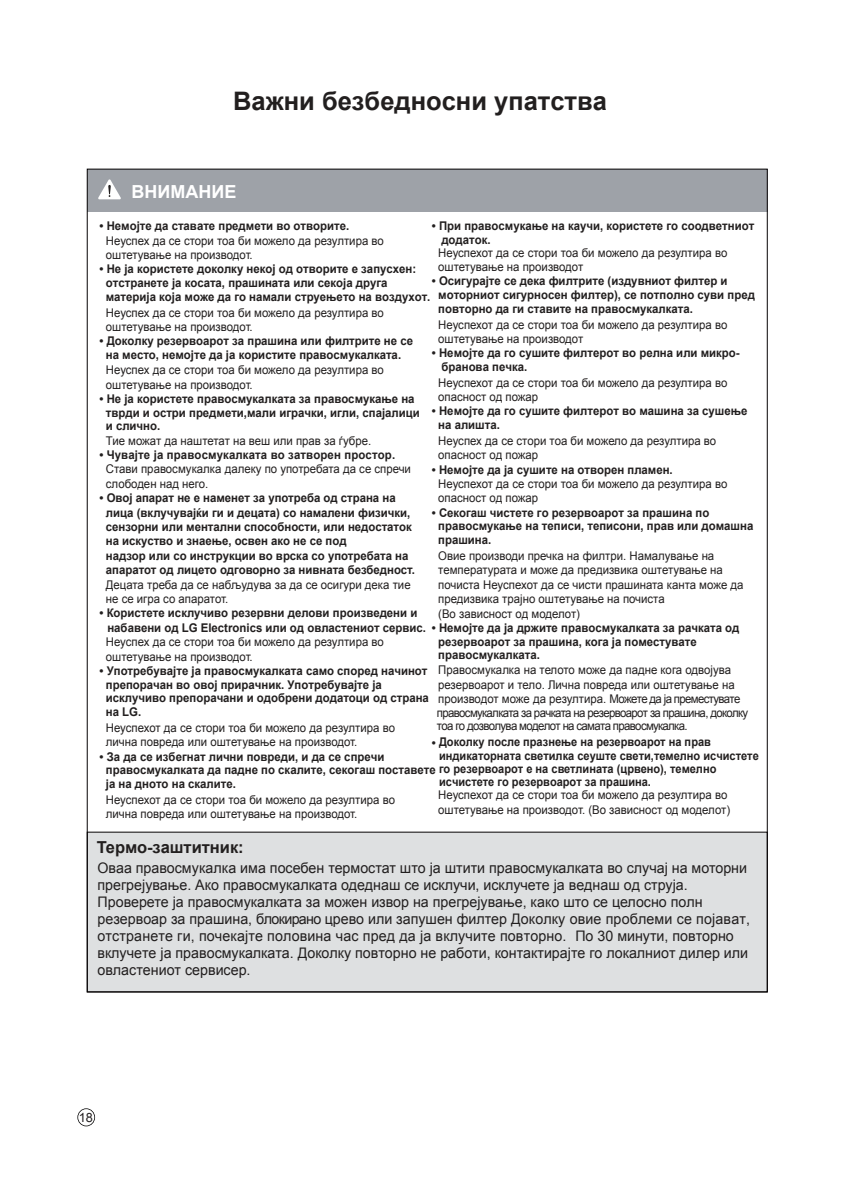
<style>
.page{position:relative;width:851px;height:1191px;background:#fff}
.page>*{position:absolute;margin:0;border:0;box-sizing:border-box;transform-origin:0 0}
.t1{font:700 25.5px "Arial";color:#221f1f}
.t2{font:700 18px "Arial";color:#fff}
.t3{font:700 16.5px "Arial";color:#221f1f}
.t4{font:14.55px/17.1px "Arial";color:#221f1f}
.t5{font:12.75px "Arial";color:#231f20}
.t6{font:700 12px/13.6px "Arial";color:#221f1f;scale:.95 1}
.t7{font:12px/14.4px "Arial";color:#221f1f;scale:.95 1}
.t8{font:12px/14.1px "Arial";letter-spacing:-.055em;color:#221f1f;scale:.95 1}
</style>
<div class="page">
<div style="left:87px;top:832px;width:680px;height:159px;background:#dee0e1"></div>
<div style="left:87px;top:169px;width:680px;height:42px;background:#9ea2a8"></div>
<svg style="left:98px;top:179px;width:23px;height:20px"></svg>
<div style="left:77px;top:1108px;width:18px;height:18px;border:2px solid #030303;border-radius:50%"></div>
<h1 class="t1" style="left:233px;top:84px;width:375px">Важни безбедносни упатства</h1>
<h2 class="t2" style="left:131px;top:180px;width:106px">ВНИМАНИЕ</h2>
<p class="t6" style="left:99px;top:219px;width:264px">• Немојте да ставате предмети во отворите.</p>
<p class="t7" style="left:106px;top:233px;width:294px">Неуспех да се стори тоа би можело да резултира во оштетување на производот.</p>
<p class="t6" style="left:106px;top:263px;width:343px;text-indent:-6px">• Не ја користете доколку некој од отворите е запусхен: отстранете ја косата, прашината или секоја друга материја која може да го намали струењето на воздухот.</p>
<p class="t7" style="left:106px;top:305px;width:294px">Неуспех да се стори тоа би можело да резултира во оштетување на производот.</p>
<p class="t6" style="left:99px;top:335px;width:331px;text-align:center">• Доколку резервоарот за прашина или филтрите не се на место, немојте да ја користите правосмукалката.</p>
<p class="t7" style="left:106px;top:363px;width:294px">Неуспех да се стори тоа би можело да резултира во оштетување на производот.</p>
<p class="t6" style="left:106px;top:392px;width:332px;text-indent:-6px">• Не ја користете правосмукалката за правосмукање на тврди и остри предмети,мали играчки, игли, спајалици и слично.</p>
<p class="t7" style="left:106px;top:433px;width:281px">Тие можат да наштетат на веш или прав за ѓубре.</p>
<p class="t6" style="left:99px;top:448px;width:313px">• Чувајте ја правосмукалката во затворен простор.</p>
<p class="t7" style="left:106px;top:462px;width:323px">Стави правосмукалка далеку по употребата да се спречи слободен над него.</p>
<p class="t6" style="left:106px;top:491px;width:327px;line-height:14.4px;text-indent:-6px">• Овој апарат не е наменет за употреба од страна на лица (вклучувајќи ги и децата) со намалени физички, сензорни или ментални способности, или недостаток на искуство и знаење, освен ако не се под<br>надзор или со инструкции во врска со употребата на апаратот од лицето одговорно за нивната безбедност.</p>
<p class="t7" style="left:106px;top:577px;width:322px">Децата треба да се набљудува за да се осигури дека тие не се игра со апаратот.</p>
<p class="t6" style="left:107px;top:606px;width:337px;line-height:14.4px;text-indent:-8px">• Користете исклучиво резервни делови произведени и набавени од LG Electronics или од овластениот сервис.</p>
<p class="t7" style="left:106px;top:635px;width:294px">Неуспех да се стори тоа би можело да резултира во оштетување на производот.</p>
<p class="t6" style="left:106px;top:664px;width:341px;text-indent:-6px">• Употребувајте ја правосмукалката само според начинот препорачан во овој прирачник. Употребувајте ја исклучиво препорачани и одобрени додатоци од страна на LG.</p>
<p class="t7" style="left:106px;top:720px;width:306px">Неуспехот да се стори тоа би можело да резултира во лична повреда или оштетување на производот.</p>
<p class="t6" style="left:106px;top:750px;width:349px;text-indent:-6px">• За да се избегнат лични повреди, и да се спречи правосмукалката да падне по скалите, секогаш поставете ја на дното на скалите.</p>
<p class="t7" style="left:106px;top:792px;width:306px">Неуспехот да се стори тоа би можело да резултира во лична повреда или оштетување на производот.</p>
<p class="t6" style="left:441px;top:219px;width:331px;text-indent:-10px">• При правосмукање на каучи, користете го соодветниот додаток.</p>
<p class="t7" style="left:438px;top:245px;width:306px">Неуспехот да се стори тоа би можело да резултира во оштетување на производот</p>
<p class="t6" style="left:438px;top:275px;width:335px;text-indent:-6px">• Осигурајте се дека филтрите (издувниот филтер и моторниот сигурносен филтер), се потполно суви пред повторно да ги ставите на правосмукалката.</p>
<p class="t7" style="left:438px;top:317px;width:306px">Неуспехот да се стори тоа би можело да резултира во оштетување на производот</p>
<p class="t6" style="left:441px;top:347px;width:315px;text-indent:-10px">• Немојте да го сушите филтерот во релна или микро&shy;бранова печка.</p>
<p class="t7" style="left:438px;top:375px;width:306px">Неуспехот да се стори тоа би можело да резултира во опасност од пожар</p>
<p class="t6" style="left:438px;top:405px;width:327px;text-indent:-6px">• Немојте да го сушите филтерот во машина за сушење на алишта.</p>
<p class="t7" style="left:438px;top:433px;width:294px">Неуспех да се стори тоа би можело да резултира во опасност од пожар</p>
<p class="t6" style="left:432px;top:463px;width:255px">• Немојте да ја сушите на отворен пламен.</p>
<p class="t7" style="left:438px;top:476px;width:306px">Неуспехот да се стори тоа би можело да резултира во опасност од пожар</p>
<p class="t6" style="left:438px;top:506px;width:333px;text-indent:-6px">• Секогаш чистете го резервоарот за прашина по правосмукање на теписи, теписони, прав или домашна прашина.</p>
<p class="t7" style="left:438px;top:548px;width:323px">Овие производи пречка на филтри. Намалување на температурата и може да предизвика оштетување на почиста Неуспехот да се чисти прашината канта може да предизвика трајно оштетување на почиста<br>(Во зависност од моделот)</p>
<p class="t6" style="left:438px;top:621px;width:318px;text-indent:-6px">• Немојте да ја држите правосмукалката за рачката од резервоарот за прашина, кога ја поместувате правосмукалката.</p>
<p class="t8" style="left:437px;top:663px;width:329px">Правосмукалка на телото може да падне кога одвојува резервоарот и тело. Лична повреда или оштетување на производот може да резултира. Можете да ја преместувате правосмукалката за рачката на резервоарот за прашина, доколку тоа го дозволува моделот на самата правосмукалка.</p>
<p class="t6" style="left:439px;top:736px;width:338px;line-height:13.2px;text-indent:-7px">• Доколку после празнење на резервоарот на прав индикаторната светилка сеуште свети,темелно исчистете го резервоарот е на светлината (црвено), темелно исчистете го резервоарот за прашина.</p>
<p class="t7" style="left:438px;top:788px;width:309px">Неуспехот да се стори тоа би можело да резултира во оштетување на производот. (Во зависност од моделот)</p>
<h3 class="t3" style="left:97px;top:836px;width:149px">Термо-заштитник:</h3>
<p class="t4" style="left:97px;top:859px;width:654px">Оваа правосмукалка има посебен термостат што ја штити правосмукалката во случај на моторни прегрејување. Ако правосмукалката одеднаш се исклучи, исклучете ја веднаш од струја.<br>Проверете ја правосмукалката за можен извор на прегрејување, како што се целосно полн резервоар за прашина, блокирано црево или запушен филтер Доколку овие проблеми се појават, отстранете ги, почекајте половина час пред да ја вклучите повторно. По 30 минути, повторно вклучете ја правосмукалката. Доколку повторно не работи, контактирајте го локалниот дилер или овластениот сервисер.</p>
<p class="t5" style="left:79px;top:1109px;width:16px">18</p>
</div>
